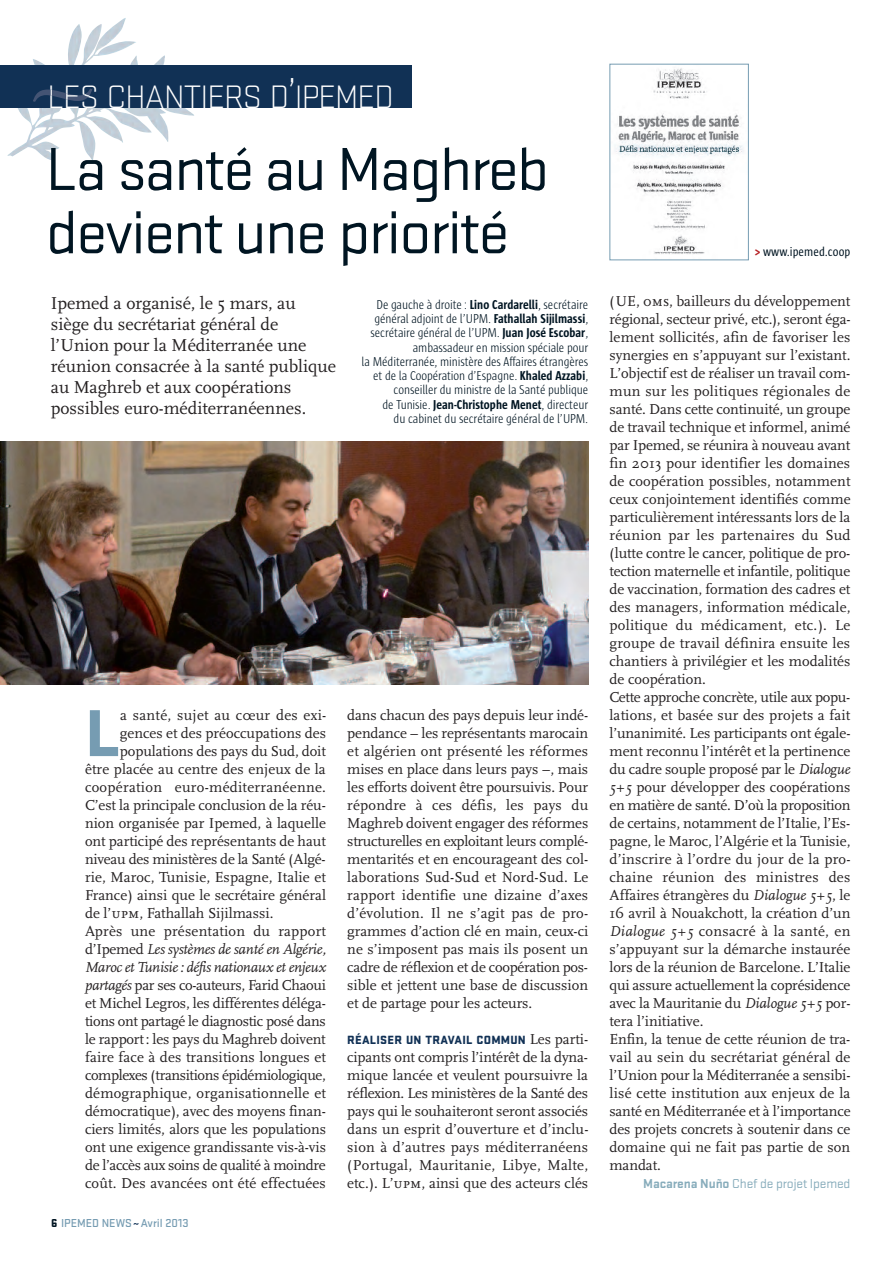
<style>
.page{position:relative;width:893px;height:1263px;background:#fff}
.page>*{position:absolute;margin:0;border:0;box-sizing:border-box;transform-origin:0 0}
.t1{font:900 68.85px "Stratum No 1";color:#769cb2}
.t2{font:63px/63.3px "Stratum No 1";letter-spacing:-.025em;color:#001522}
.t3{font:300 33.75px "Stratum No 1";letter-spacing:-.025em;color:#fff}
.t4{font:18px/21px "Scala";color:#231f20}
.t5{font:15px/18px "Scala";color:#231f20;text-align:justify}
.t6{font:15px "Scala";letter-spacing:-.02em;color:#231f20}
.t7{font:italic 15px "Scala";letter-spacing:-.02em;color:#231f20}
.t8{font:15px "Scala";letter-spacing:.02em;color:#231f20}
.t9{font:15px "Scala";letter-spacing:-.025em;color:#231f20}
.t10{font:13.5px "Stratum No 1";letter-spacing:-.01em;color:#87acbb}
.t11{font:300 13.2px/14.2px "Sun Cd";letter-spacing:-.005em;color:#001522;text-align:right}
.t12{font:13.2px "Sun Cd";letter-spacing:.005em;color:#001522}
.t13{font:900 12.3px "Stratum No 1";letter-spacing:.02em;color:#113155}
.t14{font:500 12px "Stratum No 1";color:#769cb2}
.s1{font-size:45px}
.s2{font-weight:700}
.s3{font-family:"Scala Caps"}
.s4{font-style:normal}
.s5{font-style:italic}
.s6{font-weight:900;color:#001522}
.s7{color:#113155}
.s8{font-family:"Scala";font-weight:400;font-size:15px;color:#231f20}
.s9{font-weight:700;color:#b62024}
</style>
<div class="page">
<img style="left:7px;top:24px;width:187px;height:137px">
<div style="left:0;top:65px;width:412px;height:43px;background:#113155"></div>
<svg style="left:33px;top:89px;width:59px;height:13px"></svg>
<img style="left:615px;top:68px;width:129px;height:186px">
<div style="left:609px;top:64px;width:140px;height:196px;border:1px solid #769cb2"></div>
<img style="left:0;top:441px;width:588px;height:244px">
<h3 class="t3" style="left:47px;top:85px;width:348px">LES CHANTIERS D<span class="s1">’</span>IPEMED</h3>
<h2 class="t2" style="left:46px;top:143px;width:505px">La santé au Maghreb devient une priorité</h2>
<p class="t4" style="left:51px;top:292px;width:287px">Ipemed a organisé, le 5 mars, au siège du secrétariat général de l’Union pour la Méditerranée une réunion consacrée à la santé publique au Maghreb et aux coopérations possibles euro-méditerra néennes.</p>
<p class="t11" style="left:362px;top:298px;width:228px">De gauche à droite : <span class="s2">Lino Cardarelli</span>, secrétaire général adjoint de l’UPM. <span class="s2">Fathallah Sijilmassi</span>, secrétaire général de l’UPM. <span class="s2">Juan José Escobar</span>, ambassadeur en mission spéciale pour<br>la Méditerranée, ministère des Affaires étrangères et de la Coopération d’Espagne. <span class="s2">Khaled Azzabi</span>, conseiller du ministre de la Santé publique<br>de Tunisie. <span class="s2">Jean-Christophe Menet</span>, directeur<br>du cabinet du secrétaire général de l’UPM.</p>
<h1 class="t1" style="left:85px;top:710px;width:37px">L</h1>
<p class="t8" style="left:120px;top:706px;width:208px">a santé, sujet au cœur des exi-</p>
<p class="t5" style="left:120px;top:724px;width:208px">gences et des préoccupations des</p>
<p class="t5" style="left:120px;top:742px;width:207px">populations des pays du Sud, doit</p>
<p class="t5" style="left:85px;top:760px;width:242px">être placée au centre des enjeux de la</p>
<p class="t8" style="left:85px;top:778px;width:242px">coopération euro-méditerranéenne.</p>
<p class="t5" style="left:85px;top:796px;width:242px">C’est la principale conclusion de la réu-</p>
<p class="t5" style="left:85px;top:814px;width:242px">nion organisée par Ipemed, à laquelle</p>
<p class="t5" style="left:85px;top:832px;width:242px">ont participé des représentants de haut</p>
<p class="t5" style="left:85px;top:850px;width:242px">niveau des ministères de la Santé (Algé -</p>
<p class="t5" style="left:85px;top:868px;width:242px">rie, Maroc, Tunisie, Espagne, Italie et</p>
<p class="t5" style="left:85px;top:886px;width:242px">France) ainsi que le secrétaire général</p>
<p class="t5" style="left:85px;top:904px;width:190px">de l’<span class="s3">upm</span>, Fathallah Sijilmassi.</p>
<p class="t5" style="left:85px;top:922px;width:242px">Après une présentation du rapport</p>
<p class="t7" style="left:85px;top:940px;width:243px"><span class="s4">d’Ipemed</span> Les systèmes de santé en Algérie,</p>
<p class="t7" style="left:85px;top:958px;width:242px">Maroc et Tunisie : défis nationaux et enjeux</p>
<p class="t6" style="left:85px;top:976px;width:242px"><span class="s5">partagés</span> par ses co-auteurs, Farid Chaoui</p>
<p class="t5" style="left:85px;top:994px;width:242px">et Michel Legros, les différentes déléga-</p>
<p class="t6" style="left:85px;top:1012px;width:242px">tions ont partagé le diagnostic posé dans</p>
<p class="t5" style="left:85px;top:1030px;width:242px">le rapport : les pays du Maghreb doivent</p>
<p class="t5" style="left:85px;top:1048px;width:242px">faire face à des transitions longues et</p>
<p class="t9" style="left:85px;top:1066px;width:242px">complexes (transitions épidémiologique,</p>
<p class="t5" style="left:85px;top:1084px;width:242px">démographique, organisationnelle et</p>
<p class="t5" style="left:85px;top:1102px;width:242px">démocratique), avec des moyens finan-</p>
<p class="t5" style="left:85px;top:1120px;width:242px">ciers limités, alors que les populations</p>
<p class="t5" style="left:85px;top:1138px;width:242px">ont une exigence grandissante vis-à-vis</p>
<p class="t6" style="left:85px;top:1156px;width:242px">de l’accès aux soins de qualité à moindre</p>
<p class="t5" style="left:85px;top:1174px;width:242px">coût. Des avancées ont été effectuées</p>
<p class="t14" style="left:51px;top:1218px;width:139px"><span class="s6">6</span> IPEMED NEWS<span class="s7">~</span>Avril 2013</p>
<p class="t5" style="left:347px;top:706px;width:243px">dans chacun des pays depuis leur indé&shy;pendance – les représentants marocain et algérien ont présenté les réformes mises en place dans leurs pays –, mais les efforts doivent être poursuivis. Pour répondre à ces défis, les pays du Maghreb doivent engager des réformes structurelles en exploitant leurs complé&shy;mentarités et en encourageant des col&shy;laborations Sud-Sud et Nord-Sud. Le rapport identifie une dizaine d’axes d’évolution. Il ne s’agit pas de pro&shy;grammes d’action clé en main, ceux-ci ne s’imposent pas mais ils posent un cadre de réflexion et de coopération pos&shy;sible et jettent une base de discussion et de partage pour les acteurs.</p>
<p class="t13" style="left:347px;top:1036px;width:242px">RÉALISER UN TRAVAIL COMMUN <span class="s8">Les parti-</span></p>
<p class="t5" style="left:347px;top:1048px;width:243px">cipants ont compris l’intérêt de la dyna&shy;mique lancée et veulent poursuivre la réflexion. Les ministères de la Santé des pays qui le souhaiteront seront associés dans un esprit d’ouverture et d’inclu&shy;sion à d’autres pays méditerranéens (Portugal, Mauritanie, Libye, Malte, etc.). L’<span class="s3">upm,</span> ainsi que des acteurs clés</p>
<p class="t12" style="left:755px;top:247px;width:97px"><span class="s9">&gt;</span> www.ipemed.coop</p>
<p class="t5" style="left:609px;top:292px;width:243px;text-align:left">(UE, <span class="s3">oms</span>, bailleurs du développement régional, secteur privé, etc.), seront éga&shy;lement sollicités, afin de favoriser les synergies en s’appuyant sur l’existant.<br>L’objectif est de réaliser un travail com&shy;mun sur les politiques régionales de santé. Dans cette continuité, un groupe de travail technique et informel, animé par Ipemed, se réunira à nouveau avant fin 2013 pour identifier les domaines de coopération possibles, notamment ceux conjointement identifiés comme particulièrement intéressants lors de la réunion par les partenaires du Sud (lutte contre le cancer, politique de pro&shy;tection maternelle et infantile, politique de vaccination, formation des cadres et des managers, information médicale, politique du médicament, etc.). Le groupe de travail définira ensuite les chantiers à privilégier et les modalités de coopération.<br>Cette approche concrète, utile aux popu&shy;lations, et basée sur des projets a fait l’unanimité. Les participants ont égale&shy;ment reconnu l’intérêt et la pertinence du cadre souple proposé par le <span class="s5">Dialogue 5+5</span> pour développer des coopérations en matière de santé. D’où la proposition de certains, notamment de l’Italie, l’Es&shy;pagne, le Maroc, l’Algérie et la Tunisie, d’inscrire à l’ordre du jour de la pro&shy;chaine réunion des ministres des Affaires étrangères du <span class="s5">Dialogue 5+5</span>, le 16 avril à Nouakchott, la création d’un <span class="s5">Dialogue 5+5</span> consacré à la santé, en s’appuyant sur la démarche instaurée lors de la réunion de Barcelone. L’Italie qui assure actuellement la coprésidence avec la Mauritanie du <span class="s5">Dialogue 5+5</span> por&shy;tera l’initiative.<br>Enfin, la tenue de cette réunion de tra&shy;vail au sein du secrétariat général de l’Union pour la Méditerranée a sensibi&shy;lisé cette institution aux enjeux de la santé en Méditerranée et à l’importance des projets concrets à soutenir dans ce domaine qui ne fait pas partie de son mandat.</p>
<p class="t10" style="left:643px;top:1179px;width:209px"><span class="s2">Macarena Nuño</span> Chef de projet Ipemed</p>
</div>
